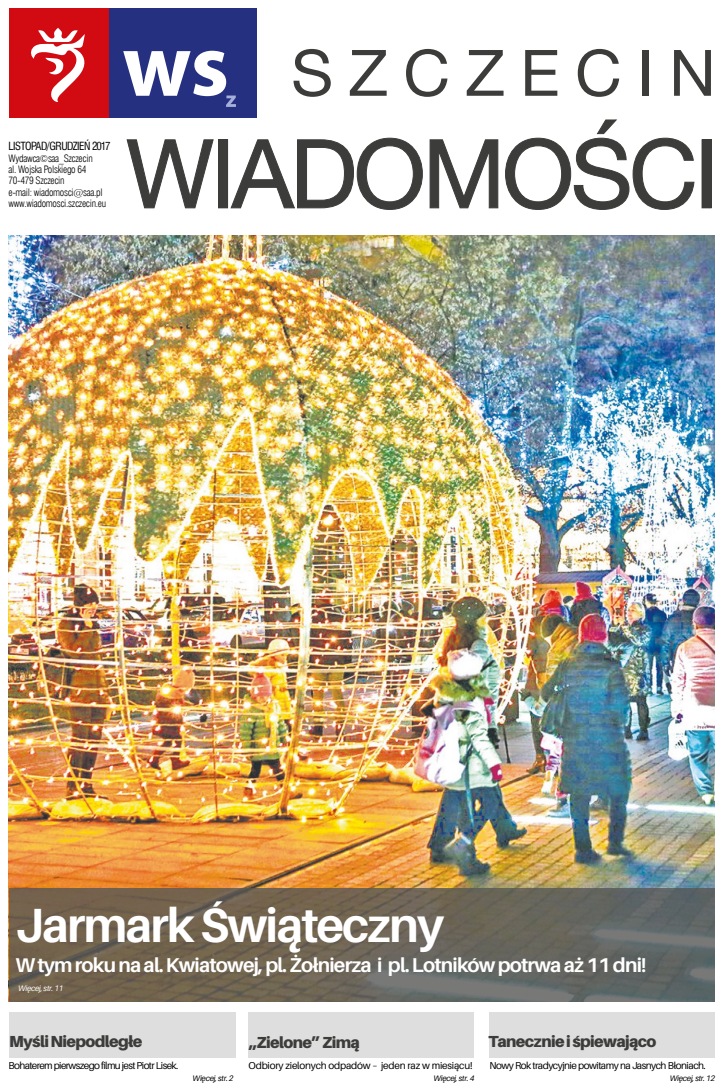
<style>
.page{position:relative;width:723px;height:1092px;background:#fff}
.page>*{position:absolute;margin:0;border:0;box-sizing:border-box;transform-origin:0 0}
.t1{font:700 48px "Aileron";letter-spacing:-.04em;color:#fff}
.t2{font:700 20px "Aileron";letter-spacing:-.04em;color:#fff}
.t3{font:900 16px "Aileron";letter-spacing:-.04em;color:#3c3c3b}
.t4{font:11px "Swis 721 Cn EU";letter-spacing:-.05em;color:#000}
.t5{font:10px/11.3px "Swis 721 Lt Cn EU";letter-spacing:-.03em;color:#000}
.t6{font:10px "Aileron";letter-spacing:-.05em;color:#000}
.t7{font:10px "Aileron";letter-spacing:-.02em;color:#000}
.t8{font:italic 8px "Aileron";letter-spacing:-.03em;color:#000}
.t9{font:italic 8px "Aileron";letter-spacing:-.03em;color:#fff}
</style>
<div class="page">
<div style="left:9px;top:8px;width:100px;height:110px;background:#d20a11"></div>
<svg style="left:31px;top:28px;width:54px;height:74px"></svg>
<div style="left:109px;top:8px;width:148px;height:110px;background:#253081"></div>
<svg style="left:123px;top:51px;width:113px;height:56px"></svg>
<svg style="left:126px;top:139px;width:88px;height:70px"></svg>
<div style="left:218px;top:140px;width:10px;height:68px;background:#3c3c3b"></div>
<svg style="left:230px;top:137px;width:193px;height:73px"></svg>
<svg style="left:429px;top:119px;width:266px;height:91px"></svg>
<div style="left:702px;top:140px;width:9px;height:68px;background:#3c3c3b"></div>
<div style="left:701px;top:139px;width:10px;height:69px;border:1px solid #3c3c3b"></div>
<svg style="left:293px;top:49px;width:38px;height:48px"></svg>
<svg style="left:350px;top:50px;width:37px;height:46px"></svg>
<svg style="left:406px;top:49px;width:41px;height:48px"></svg>
<svg style="left:467px;top:50px;width:36px;height:46px"></svg>
<svg style="left:525px;top:50px;width:32px;height:46px"></svg>
<svg style="left:578px;top:49px;width:41px;height:48px"></svg>
<div style="left:642px;top:50px;width:6px;height:46px;background:#3c3c3b"></div>
<svg style="left:674px;top:50px;width:37px;height:46px"></svg>
<div style="left:249px;top:1012px;width:225px;height:45px;background:#dedede"></div>
<div style="left:489px;top:1012px;width:225px;height:45px;background:#dedede"></div>
<div style="left:9px;top:1012px;width:227px;height:45px;background:#dedede"></div>
<img style="left:9px;top:235px;width:705px;height:652px">
<svg style="left:9px;top:887px;width:705px;height:114px;background:#6c6558"></svg>
<p class="t4" style="left:9px;top:139px;width:104px">LISTOPAD/GRUDZIEŃ 2017</p>
<p class="t5" style="left:9px;top:152px;width:99px">Wydawca©saa_Szczecin<br>al. Wojska Polskiego 64<br>70-479 Szczecin<br>e-mail: wiadomosci@saa.pl www.wiadomosci.szczecin.eu</p>
<h1 class="t1" style="left:15px;top:898px;width:430px">Jarmark Świąteczny</h1>
<h2 class="t2" style="left:15px;top:953px;width:632px">W tym roku na al. Kwiatowej, pl. Żołnierza i pl. Lotników potrwa aż 11 dni!</h2>
<p class="t9" style="left:18px;top:983px;width:47px">Więcej, str. 11</p>
<h3 class="t3" style="left:9px;top:1031px;width:135px">Myśli Niepodległe</h3>
<h3 class="t3" style="left:249px;top:1032px;width:112px">„Zielone” Zimą</h3>
<p class="t6" style="left:9px;top:1060px;width:171px">Bohaterem pierwszego filmu jest Piotr Lisek.</p>
<p class="t8" style="left:193px;top:1073px;width:42px">Więcej, str. 2</p>
<p class="t7" style="left:249px;top:1060px;width:225px">Odbiory zielonych odpadów – jeden raz w miesiącu!</p>
<p class="t8" style="left:433px;top:1073px;width:42px">Więcej, str. 4</p>
<h3 class="t3" style="left:489px;top:1031px;width:169px">Tanecznie i śpiewająco</h3>
<p class="t6" style="left:489px;top:1060px;width:218px">Nowy Rok tradycyjnie powitamy na Jasnych Błoniach.</p>
<p class="t8" style="left:670px;top:1073px;width:47px">Więcej, str. 12</p>
</div>
